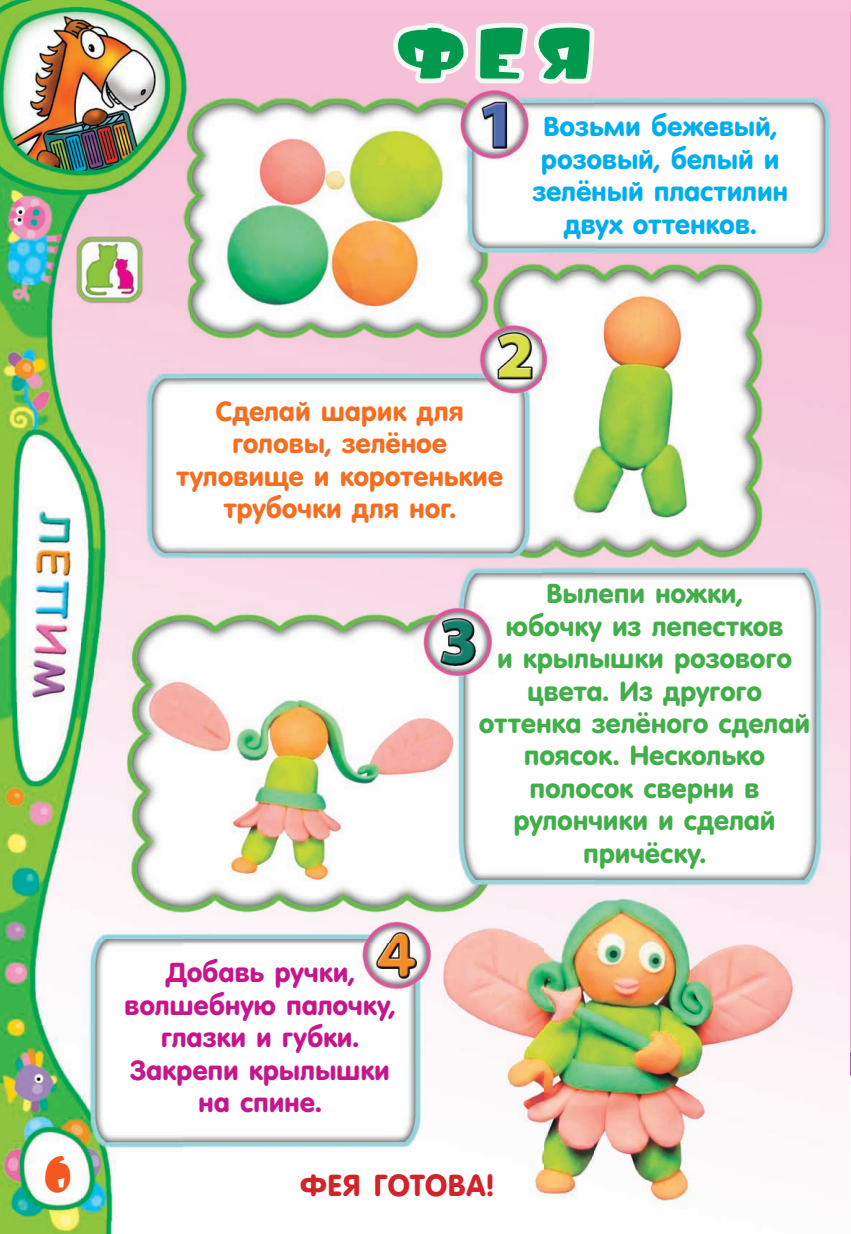
<style>
.page{position:relative;width:851px;height:1234px;background:#fff}
.page>*{position:absolute;margin:0;border:0;box-sizing:border-box;transform-origin:0 0}
.t1{font:53.4px "Premudry C";color:#00994e;scale:1.25 1}
.t2{font:33px "Premudry C";color:#f15921}
.t3{font:30px "v Sans Rounded";letter-spacing:-.01em;color:#d1232a}
.t4{font:27px/32.4px "v Sans Rounded";letter-spacing:-.01em;color:#40ae49;text-align:center}
.t5{font:27px/32.4px "v Sans Rounded";letter-spacing:-.01em;color:#c5168c;text-align:center}
.t6{font:27px/32.4px "v Sans Rounded";letter-spacing:-.01em;color:#f36e21;text-align:center}
.t7{font:27px/32.4px "v Sans Rounded";letter-spacing:-.01em;color:#00aeef;text-align:center}
</style>
<div class="page">
<img style="left:0;top:0;width:850px;height:12px">
<img style="left:0;top:12px;width:594px;height:206px">
<img style="left:594px;top:12px;width:256px;height:1191px">
<img style="left:0;top:218px;width:81px;height:1015px">
<img style="left:184px;top:218px;width:410px;height:979px">
<img style="left:81px;top:331px;width:103px;height:902px">
<img style="left:34px;top:204px;width:156px;height:127px">
<svg style="left:388px;top:17px;width:211px;height:260px"></svg>
<img style="left:850px;top:0;width:1px;height:1077px">
<svg style="left:292px;top:1149px;width:209px;height:48px"></svg>
<p class="t1" style="left:395px;top:19px;width:159px">фея</p>
<p class="t7" style="left:532px;top:110px;width:258px">Возьми бежевый, розовый, белый и зелёный пластилин двух оттенков.</p>
<p class="t2" style="left:45px;top:1155px;width:29px">6</p>
<p class="t6" style="left:176px;top:395px;width:328px">Сделай шарик для головы, зелёное туловище и коротенькие трубочки для ног.</p>
<p class="t5" style="left:124px;top:956px;width:273px">Добавь ручки, волшебную палочку, глазки и губки.<br>Закрепи крылышки на спине.</p>
<p class="t4" style="left:479px;top:577px;width:333px">Вылепи ножки,<br>юбочку из лепестков<br>и крылышки розового цвета. Из другого оттенка зелёного сделай поясок. Несколько полосок сверни в рулончики и сделай причёску.</p>
<p class="t3" style="left:300px;top:1165px;width:196px">ФЕЯ ГОТОВА!</p>
</div>
